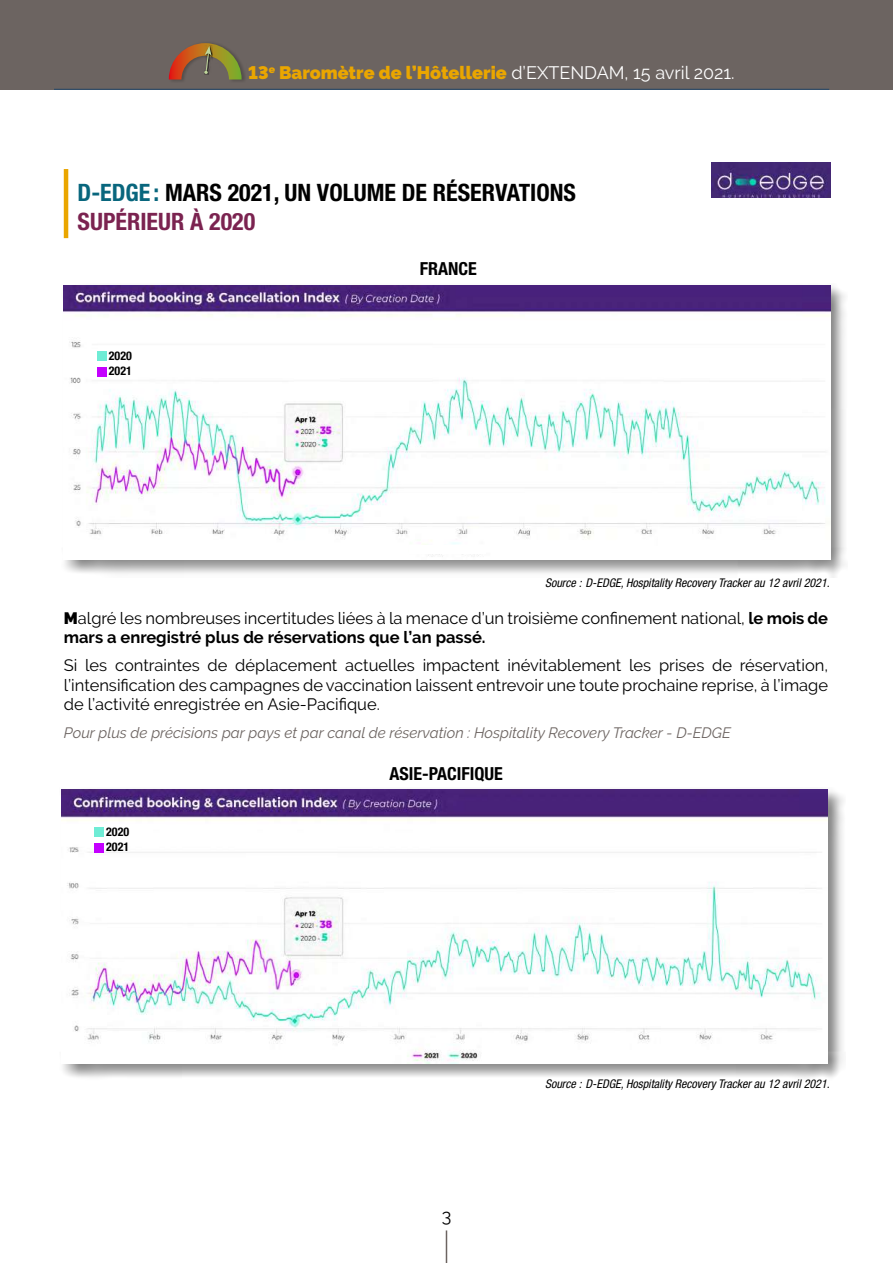
<style>
.page{position:relative;width:893px;height:1263px;background:#fff}
.page>*{position:absolute;margin:0;border:0;box-sizing:border-box;transform-origin:0 0}
.t1{font:700 condensed 24px/28.5px "Helvetica Neue LT Std";color:#000}
.t2{font:900 18px "Raleway";color:#eaa600}
.t3{font:700 condensed 18px "Helvetica Neue LT Std";color:#000}
.t4{font:18px "Raleway";color:#000}
.t5{font:16.5px/19.5px "Raleway";color:#000}
.t6{font:italic 15px "Raleway";color:#6c6461}
.t7{font:italic condensed 12px "Helvetica Neue LT Std";color:#000}
.t8{font:700 condensed 12px/14.9px "Helvetica Neue LT Std";color:#000}
.s1{font-weight:400;color:#fff}
.s2{color:#08667d}
.s3{color:#7b2350}
.s4{font-weight:900}
.s5{font-weight:700}
</style>
<div class="page">
<div style="left:0;top:0;width:893px;height:89px;background:#6c6461"></div>
<hr style="left:54px;top:89px;width:775px;height:1px;background:#214669">
<div style="left:169px;top:41px;width:77px;height:41px;background:#000;opacity:.22"></div>
<svg style="left:169px;top:43px;width:73px;height:37px"></svg>
<hr style="left:446px;top:1230px;width:1px;height:33px;background:#6c6461">
<div style="left:61px;top:283px;width:787px;height:294px;background:#000;opacity:.49"></div>
<img style="left:64px;top:286px;width:766px;height:274px">
<div style="left:59px;top:787px;width:786px;height:294px;background:#000;opacity:.49"></div>
<img style="left:62px;top:790px;width:766px;height:273px">
<img style="left:712px;top:162px;width:118px;height:36px">
<hr style="left:64px;top:169px;width:4px;height:69px;background:#eaa600">
<div style="left:94px;top:843px;width:10px;height:10px;background:#c400ff"></div>
<div style="left:94px;top:827px;width:10px;height:10px;background:#6fecd5"></div>
<div style="left:97px;top:367px;width:9px;height:9px;background:#c400ff"></div>
<div style="left:97px;top:351px;width:9px;height:9px;background:#6fecd5"></div>
<div style="left:407px;top:1000px;width:76px;height:9px;background:#fff"></div>
<div style="left:409px;top:545px;width:76px;height:9px;background:#fff"></div>
<p class="t2" style="left:248px;top:62px;width:488px">13<sup>e</sup> Baromètre de l’Hôtellerie <span class="s1">d’EXTENDAM, 15 avril 2021.</span></p>
<h1 class="t1" style="left:78px;top:178px;width:500px"><span class="s2">D-EDGE :</span> MARS 2021, UN VOLUME DE RÉSERVATIONS<br><span class="s3">SUPÉRIEUR À 2020</span></h1>
<p class="t8" style="left:109px;top:348px;width:25px">2020<br>2021</p>
<p class="t3" style="left:420px;top:258px;width:59px">FRANCE</p>
<p class="t7" style="left:545px;top:575px;width:286px">Source : D-EDGE, Hospitality Recovery Tracker au 12 avril 2021.</p>
<p class="t5" style="left:64px;top:608px;width:766px"><span class="s4">M</span>algré les nombreuses incertitudes liées à la menace d’un troisième confinement national, <span class="s5">le mois de mars a enregistré plus de réservations que l’an passé.</span></p>
<p class="t5" style="left:64px;top:655px;width:766px;text-align:justify">Si les contraintes de déplacement actuelles impactent inévitablement les prises de réservation, l’intensification des campagnes de vaccination laissent entrevoir une toute prochaine reprise, à l’image de l’activité enregistrée en Asie-Pacifique.</p>
<p class="t6" style="left:64px;top:724px;width:669px">Pour plus de précisions par pays et par canal de réservation : Hospitality Recovery Tracker - D-EDGE</p>
<p class="t8" style="left:106px;top:824px;width:25px">2020<br>2021</p>
<p class="t3" style="left:389px;top:762px;width:115px">ASIE-PACIFIQUE</p>
<p class="t4" style="left:442px;top:1205px;width:11px">3</p>
<p class="t7" style="left:545px;top:1076px;width:286px">Source : D-EDGE, Hospitality Recovery Tracker au 12 avril 2021.</p>
</div>
